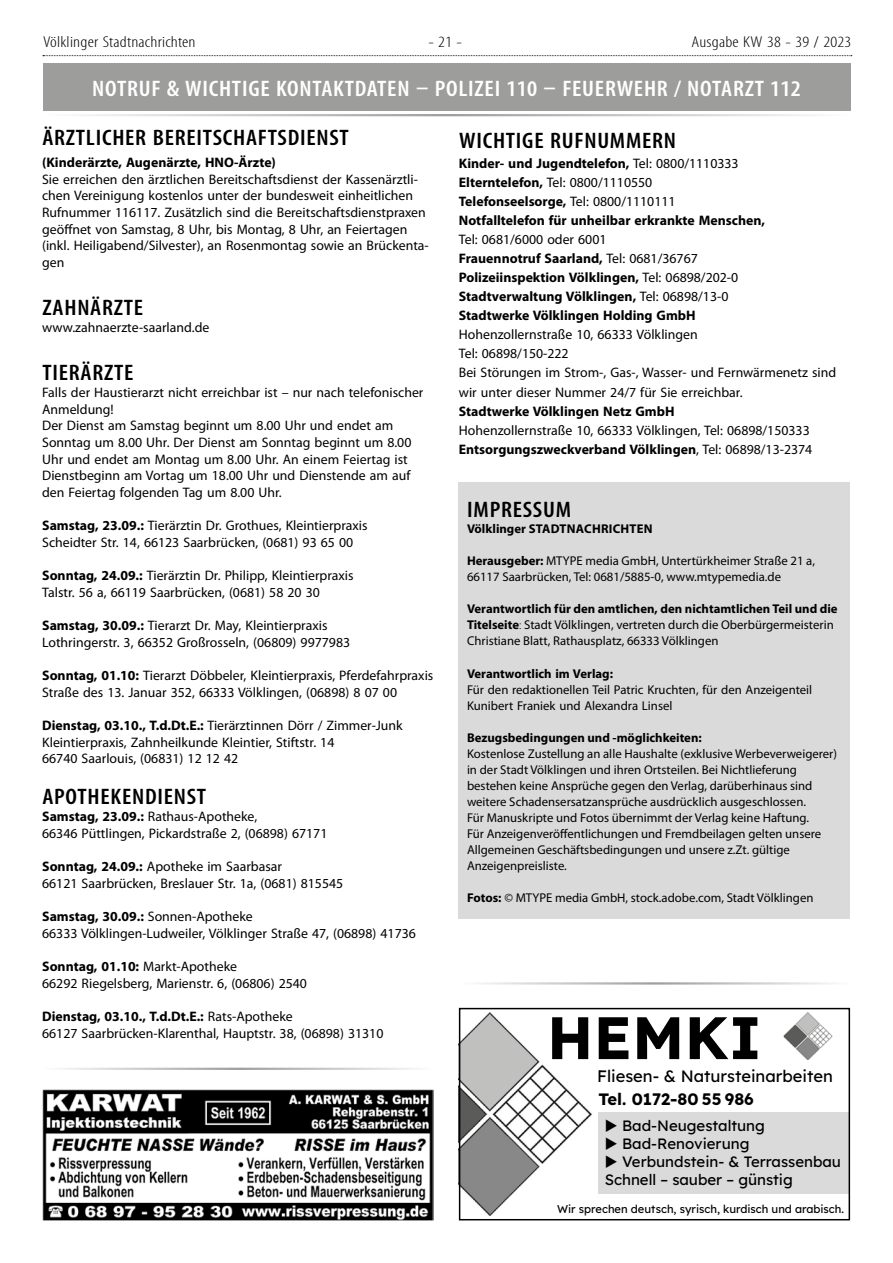
<style>
.page{position:relative;width:893px;height:1263px;background:#fff}
.page>*{position:absolute;margin:0;border:0;box-sizing:border-box;transform-origin:0 0}
.t1{font:700 59.7px "Lexend";color:#000}
.t2{font:600 condensed 22.5px "Myriad Pro";letter-spacing:.03em;color:#000;scale:1.1 1}
.t3{font:600 condensed 22.5px "Myriad Pro";letter-spacing:.03em;color:#fff;scale:1.1 1}
.t4{font:16.5px "Lexend";color:#000}
.t5{font:700 16.5px "Lexend";color:#000}
.t6{font:300 condensed 15.75px "Myriad Pro";letter-spacing:.01em;color:#000;scale:1.2 1}
.t7{font:15px/18px "Lexend";color:#000}
.t8{font:13.8px/16.6px "Myriad Pro";color:#000}
.t9{font:700 13.8px/19px "Myriad Pro";color:#000}
.t10{font:12.75px/16px "Myriad Pro";color:#000}
.t11{font:700 12.75px "Myriad Pro";color:#000}
.t12{font:11.25px "Lexend";color:#000}
.s1{font-weight:700}
.s2{font-weight:400}
.s3{font-weight:300}
</style>
<div class="page">
<svg style="left:43px;top:55px;width:809px;height:1px"></svg>
<div style="left:43px;top:64px;width:807px;height:47px;background:#9d9d9c"></div>
<hr style="left:43px;top:114px;width:807px;height:2px;background:#9d9d9c">
<div style="left:458px;top:483px;width:392px;height:436px;background:#dadada"></div>
<img style="left:462px;top:1012px;width:130px;height:203px">
<img style="left:783px;top:1012px;width:50px;height:47px">
<div style="left:598px;top:1112px;width:252px;height:82px;background:#dadada"></div>
<div style="left:459px;top:1008px;width:391px;height:212px;border:2px solid #000"></div>
<hr style="left:460px;top:982px;width:390px;height:2px;background:#9d9d9c">
<hr style="left:43px;top:1068px;width:390px;height:2px;background:#9d9d9c">
<img style="left:42px;top:1089px;width:391px;height:131px">
<p class="t6" style="left:43px;top:33px;width:128px">Völklinger Stadtnachrichten</p>
<p class="t6" style="left:428px;top:33px;width:30px">- 21 -</p>
<p class="t6" style="left:692px;top:33px;width:135px">Ausgabe KW 38 - 39 / 2023</p>
<h2 class="t3" style="left:92px;top:74px;width:646px">NOTRUF &amp; WICHTIGE KONTAKTDATEN – POLIZEI 110 – FEUERWEHR / NOTARZT 112</h2>
<h2 class="t2" style="left:42px;top:124px;width:280px">ÄRZTLICHER BEREITSCHAFTSDIENST</h2>
<p class="t9" style="left:42px;top:152px;width:235px">(Kinderärzte, Augenärzte, HNO-Ärzte)</p>
<p class="t8" style="left:42px;top:171px;width:388px">Sie erreichen den ärztlichen Bereitschaftsdienst der Kassenärztli&shy;chen Vereinigung kostenlos unter der bundesweit einheitlichen Rufnummer 116117. Zusätzlich sind die Bereitschaftsdienstpraxen geöffnet von Samstag, 8 Uhr, bis Montag, 8 Uhr, an Feiertagen (inkl. Heiligabend/Silvester), an Rosenmontag sowie an Brückenta&shy;gen</p>
<h2 class="t2" style="left:42px;top:293px;width:93px">ZAHNÄRZTE</h2>
<p class="t8" style="left:42px;top:319px;width:169px">www.zahnaerzte-saarland.de</p>
<h2 class="t2" style="left:42px;top:358px;width:84px">TIERÄRZTE</h2>
<p class="t8" style="left:42px;top:384px;width:383px">Falls der Haustierarzt nicht erreichbar ist – nur nach telefonischer Anmeldung!<br>Der Dienst am Samstag beginnt um 8.00 Uhr und endet am Sonntag um 8.00 Uhr. Der Dienst am Sonntag beginnt um 8.00<br>Uhr und endet am Montag um 8.00 Uhr. An einem Feiertag ist Dienstbeginn am Vortag um 18.00 Uhr und Dienstende am auf den Feiertag folgenden Tag um 8.00 Uhr.</p>
<p class="t8" style="left:42px;top:517px;width:327px"><span class="s1">Samstag, 23.09.:</span> Tierärztin Dr. Grothues, Kleintierpraxis<br>Scheidter Str. 14, 66123 Saarbrücken, (0681) 93 65 00</p>
<p class="t8" style="left:42px;top:567px;width:313px"><span class="s1">Sonntag, 24.09.:</span> Tierärztin Dr. Philipp, Kleintierpraxis<br>Talstr. 56 a, 66119 Saarbrücken, (0681) 58 20 30</p>
<p class="t8" style="left:42px;top:617px;width:310px"><span class="s1">Samstag, 30.09.:</span> Tierarzt Dr. May, Kleintierpraxis<br>Lothringerstr. 3, 66352 Großrosseln, (06809) 9977983</p>
<p class="t8" style="left:42px;top:667px;width:393px"><span class="s1">Sonntag, 01.10:</span> Tierarzt Döbbeler, Kleintierpraxis, Pferdefahrpraxis<br>Straße des 13. Januar 352, 66333 Völklingen, (06898) 8 07 00</p>
<p class="t8" style="left:42px;top:717px;width:362px"><span class="s1">Dienstag, 03.10., T.d.Dt.E.:</span> Tierärztinnen Dörr / Zimmer-Junk<br>Kleintierpraxis, Zahnheilkunde Kleintier, Stiftstr. 14<br>66740 Saarlouis, (06831) 12 12 42</p>
<h2 class="t2" style="left:42px;top:782px;width:150px">APOTHEKENDIENST</h2>
<p class="t8" style="left:42px;top:808px;width:287px"><span class="s1">Samstag, 23.09.:</span> Rathaus-Apotheke,<br>66346 Püttlingen, Pickardstraße 2, (06898) 67171</p>
<p class="t8" style="left:42px;top:858px;width:303px"><span class="s1">Sonntag, 24.09.:</span> Apotheke im Saarbasar<br>66121 Saarbrücken, Breslauer Str. 1a, (0681) 815545</p>
<p class="t8" style="left:42px;top:908px;width:375px"><span class="s1">Samstag, 30.09.:</span> Sonnen-Apotheke<br>66333 Völklingen-Ludweiler, Völklinger Straße 47, (06898) 41736</p>
<p class="t8" style="left:42px;top:958px;width:266px"><span class="s1">Sonntag, 01.10:</span> Markt-Apotheke<br>66292 Riegelsberg, Marienstr. 6, (06806) 2540</p>
<p class="t8" style="left:42px;top:1008px;width:343px"><span class="s1">Dienstag, 03.10., T.d.Dt.E.:</span> Rats-Apotheke<br>66127 Saarbrücken-Klarenthal, Hauptstr. 38, (06898) 31310</p>
<h2 class="t2" style="left:459px;top:127px;width:199px">WICHTIGE RUFNUMMERN</h2>
<p class="t9" style="left:459px;top:153px;width:308px">Kinder- und Jugendtelefon, <span class="s2">Tel: 0800/1110333<br></span>Elterntelefon, <span class="s2">Tel: 0800/1110550<br></span>Telefonseelsorge, <span class="s2">Tel: 0800/1110111<br></span>Notfalltelefon für unheilbar erkrankte Menschen,</p>
<p class="t9" style="left:459px;top:229px;width:281px"><span class="s2">Tel: 0681/6000 oder 6001<br></span>Frauennotruf Saarland, <span class="s2">Tel: 0681/36767<br></span>Polizeiinspektion Völklingen, <span class="s2">Tel: 06898/202-0<br></span>Stadtverwaltung Völklingen, <span class="s2">Tel: 06898/13-0<br></span>Stadtwerke Völklingen Holding GmbH</p>
<p class="t8" style="left:459px;top:325px;width:379px;line-height:19px">Hohenzollernstraße 10, 66333 Völklingen<br>Tel: 06898/150-222<br>Bei Störungen im Strom-, Gas-, Wasser- und Fernwärmenetz sind wir unter dieser Nummer 24/7 für Sie erreichbar.</p>
<p class="t9" style="left:459px;top:401px;width:217px">Stadtwerke Völklingen Netz GmbH</p>
<p class="t8" style="left:459px;top:420px;width:355px;line-height:19px">Hohenzollernstraße 10, 66333 Völklingen, Tel: 06898/150333<br><span class="s1">Entsorgungszweckverband Völklingen</span>, Tel: 06898/13-2374</p>
<h2 class="t2" style="left:467px;top:495px;width:96px">IMPRESSUM</h2>
<p class="t11" style="left:467px;top:521px;width:187px">Völklinger STADTNACHRICHTEN</p>
<p class="t10" style="left:467px;top:553px;width:350px"><span class="s1">Herausgeber:</span> MTYPE media GmbH, Untertürkheimer Straße 21 a,<br>66117 Saarbrücken, Tel: 0681/5885-0, www.mtypemedia.de</p>
<p class="t10" style="left:467px;top:601px;width:372px"><span class="s1">Verantwortlich für den amtlichen, den nichtamtlichen Teil und die<br>Titelseite</span><span class="s3">:</span> Stadt Völklingen, vertreten durch die Oberbürgermeisterin<br>Christiane Blatt, Rathausplatz, 66333 Völklingen</p>
<p class="t11" style="left:467px;top:665px;width:148px">Verantwortlich im Verlag:</p>
<p class="t10" style="left:467px;top:681px;width:347px">Für den redaktionellen Teil Patric Kruchten, für den Anzeigenteil<br>Kunibert Franiek und Alexandra Linsel</p>
<p class="t11" style="left:467px;top:729px;width:236px">Bezugsbedingungen und -möglichkeiten:</p>
<p class="t10" style="left:467px;top:745px;width:372px">Kostenlose Zustellung an alle Haushalte (exklusive Werbeverweigerer) in der Stadt Völklingen und ihren Ortsteilen. Bei Nichtlieferung bestehen keine Ansprüche gegen den Verlag, darüberhinaus sind weitere Schadensersatzansprüche ausdrücklich ausgeschlossen.<br>Für Manuskripte und Fotos übernimmt der Verlag keine Haftung.<br>Für Anzeigenveröffentlichungen und Fremdbeilagen gelten unsere Allgemeinen Geschäftsbedingungen und unsere z.Zt. gültige Anzeigenpreisliste.</p>
<p class="t10" style="left:467px;top:889px;width:348px"><span class="s1">Fotos:</span> © MTYPE media GmbH, stock.adobe.com, Stadt Völklingen</p>
<h1 class="t1" style="left:547px;top:994px;width:216px">HEMKI</h1>
<p class="t4" style="left:597px;top:1064px;width:237px">Fliesen- &amp; Natursteinarbeiten</p>
<p class="t5" style="left:598px;top:1087px;width:157px">Tel. 0172-80 55 986</p>
<p class="t7" style="left:605px;top:1116px;width:162px">◆ Bad-Neugestaltung</p>
<p class="t7" style="left:605px;top:1134px;width:146px">◆ Bad-Renovierung</p>
<p class="t7" style="left:605px;top:1152px;width:238px">◆ Verbundstein- &amp; Terrassenbau<br>Schnell – sauber – günstig</p>
<p class="t12" style="left:557px;top:1200px;width:288px">Wir sprechen deutsch, syrisch, kurdisch und arabisch.</p>
</div>
